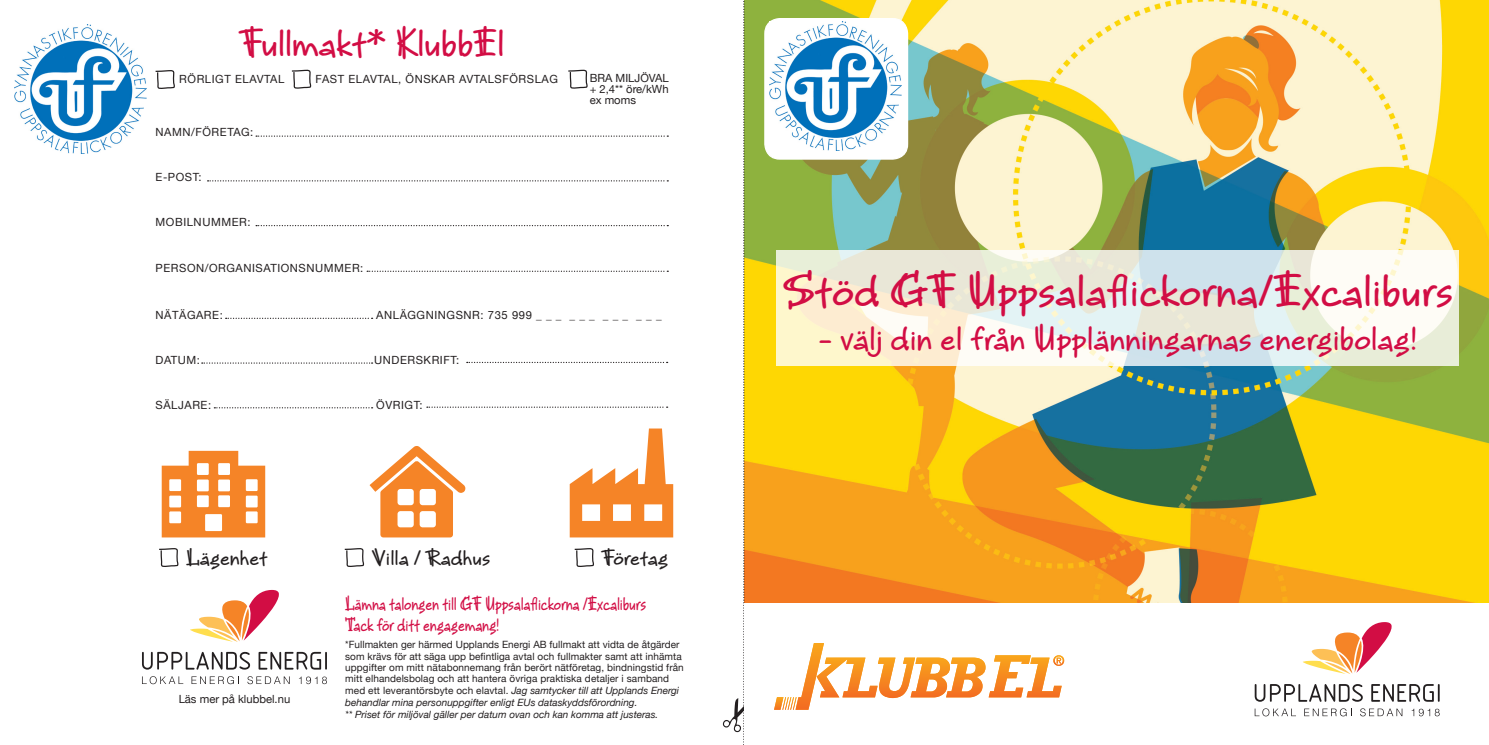
<style>
.page{position:relative;width:1489px;height:745px;background:#fff}
.page>*{position:absolute;margin:0;border:0;box-sizing:border-box;transform-origin:0 0}
.t1{font:700 46.25px "Bruno JB Std";color:#d20d44}
.t2{font:700 38.75px "Bruno JB Std";letter-spacing:-.01em;color:#d20d44}
.t3{font:700 34.75px "Bruno JB Std";color:#d20d44}
.t4{font:700 21.88px "Bruno JB Std";color:#231f20}
.t5{font:700 18.75px/21.2px "Bruno JB Std";letter-spacing:-.01em;color:#d20d44;scale:.82 1}
.t6{font:11.25px/11.2px "Helvetica Neue";letter-spacing:.05em;color:#231f20;text-align:justify}
.t7{font:11.25px "Helvetica Neue";color:#231f20}
.t8{font:10px/11.6px "Helvetica Neue";letter-spacing:.01em;color:#231f20}
.s1{font-style:italic}
</style>
<div class="page">
<img style="left:744px;top:0;width:744px;height:602px">
<svg style="left:722px;top:1px;width:22px;height:744px"></svg>
<svg style="left:1303px;top:622px;width:89px;height:51px"></svg>
<svg style="left:1254px;top:684px;width:108px;height:17px"></svg>
<svg style="left:1371px;top:684px;width:68px;height:17px"></svg>
<svg style="left:1254px;top:708px;width:41px;height:8px"></svg>
<svg style="left:1304px;top:708px;width:43px;height:8px"></svg>
<svg style="left:1360px;top:708px;width:42px;height:8px"></svg>
<svg style="left:1411px;top:708px;width:28px;height:7px"></svg>
<svg style="left:774px;top:643px;width:290px;height:66px"></svg>
<svg style="left:776px;top:250px;width:681px;height:116px"></svg>
<svg style="left:162px;top:450px;width:103px;height:87px"></svg>
<svg style="left:159px;top:548px;width:20px;height:19px"></svg>
<svg style="left:369px;top:446px;width:97px;height:91px"></svg>
<svg style="left:344px;top:548px;width:21px;height:19px"></svg>
<svg style="left:569px;top:428px;width:104px;height:109px"></svg>
<svg style="left:574px;top:548px;width:20px;height:19px"></svg>
<svg style="left:190px;top:589px;width:89px;height:52px"></svg>
<svg style="left:142px;top:651px;width:108px;height:18px"></svg>
<svg style="left:258px;top:651px;width:69px;height:18px"></svg>
<svg style="left:142px;top:676px;width:38px;height:7px"></svg>
<svg style="left:191px;top:676px;width:48px;height:7px"></svg>
<svg style="left:247px;top:676px;width:43px;height:7px"></svg>
<svg style="left:299px;top:676px;width:28px;height:7px"></svg>
<svg style="left:256px;top:135px;width:412px;height:2px"></svg>
<svg style="left:207px;top:180px;width:461px;height:1px"></svg>
<svg style="left:256px;top:225px;width:412px;height:1px"></svg>
<svg style="left:367px;top:270px;width:301px;height:2px"></svg>
<svg style="left:155px;top:70px;width:20px;height:19px"></svg>
<svg style="left:291px;top:69px;width:21px;height:20px"></svg>
<svg style="left:226px;top:317px;width:146px;height:2px"></svg>
<svg style="left:202px;top:362px;width:170px;height:1px"></svg>
<svg style="left:214px;top:407px;width:158px;height:1px"></svg>
<svg style="left:467px;top:361px;width:200px;height:2px"></svg>
<svg style="left:427px;top:406px;width:240px;height:1px"></svg>
<div style="left:764px;top:19px;width:143px;height:140px;background:#fff;border-radius:15px"></div>
<div style="left:764px;top:18px;width:144px;height:141px;border:1px solid #fff;border-radius:15px"></div>
<img style="left:769px;top:22px;width:132px;height:128px">
<img style="left:14px;top:25px;width:133px;height:128px">
<svg style="left:568px;top:69px;width:20px;height:20px"></svg>
<p class="t2" style="left:240px;top:18px;width:266px">Fullmakt* KlubbEl</p>
<p class="t6" style="left:179px;top:74px;width:106px">RÖRLIGT ELAVTAL</p>
<p class="t6" style="left:315px;top:73px;width:244px">FAST ELAVTAL, ÖNSKAR AVTALSFÖRSLAG</p>
<p class="t6" style="left:156px;top:126px;width:99px">NAMN/FÖRETAG:</p>
<p class="t6" style="left:156px;top:171px;width:48px">E-POST:</p>
<p class="t6" style="left:156px;top:216px;width:96px">MOBILNUMMER:</p>
<p class="t6" style="left:156px;top:261px;width:209px">PERSON/ORGANISATIONSNUMMER:</p>
<p class="t6" style="left:589px;top:72px;width:81px">BRA MILJÖVAL + 2,4** öre/kWh ex moms</p>
<p class="t6" style="left:156px;top:308px;width:69px">NÄTÄGARE:</p>
<p class="t6" style="left:376px;top:308px;width:287px">ANLÄGGNINGSNR: 735 999 _ _ _ _ _ _ _ _ _ _ _ _</p>
<p class="t6" style="left:156px;top:353px;width:46px">DATUM:</p>
<p class="t6" style="left:374px;top:353px;width:87px">UNDERSKRIFT:</p>
<p class="t6" style="left:156px;top:398px;width:57px">SÄLJARE:</p>
<p class="t6" style="left:376px;top:398px;width:48px">ÖVRIGT:</p>
<p class="t4" style="left:186px;top:543px;width:83px">Lägenhet</p>
<p class="t4" style="left:372px;top:543px;width:120px">Villa / Radhus</p>
<p class="t4" style="left:602px;top:543px;width:68px">Företag</p>
<p class="t7" style="left:179px;top:691px;width:113px">Läs mer på klubbel.nu</p>
<p class="t5" style="left:345px;top:591px;width:368px">Lämna talongen till GF Uppsalaflickorna /Excaliburs<br>Tack för ditt engagemang!</p>
<p class="t8" style="left:345px;top:638px;width:340px">*Fullmakten ger härmed Upplands Energi AB fullmakt att vidta de åtgärder som krävs för att säga upp befintliga avtal och fullmakter samt att inhämta uppgifter om mitt nätabonnemang från berört nätföretag, bindningstid från mitt elhandelsbolag och att hantera övriga praktiska detaljer i samband med ett leverantörsbyte och elavtal. <span class="s1">Jag samtycker till att Upplands Energi behandlar mina personuppgifter enligt EUs dataskyddsförordning.<br>** Priset för miljöval gäller per datum ovan och kan komma att justeras.</span></p>
<p class="t1" style="left:783px;top:261px;width:671px">Stöd GF Uppsalaflickorna/Excaliburs</p>
<p class="t3" style="left:818px;top:316px;width:600px">– välj din el från Upplänningarnas energibolag!</p>
</div>
